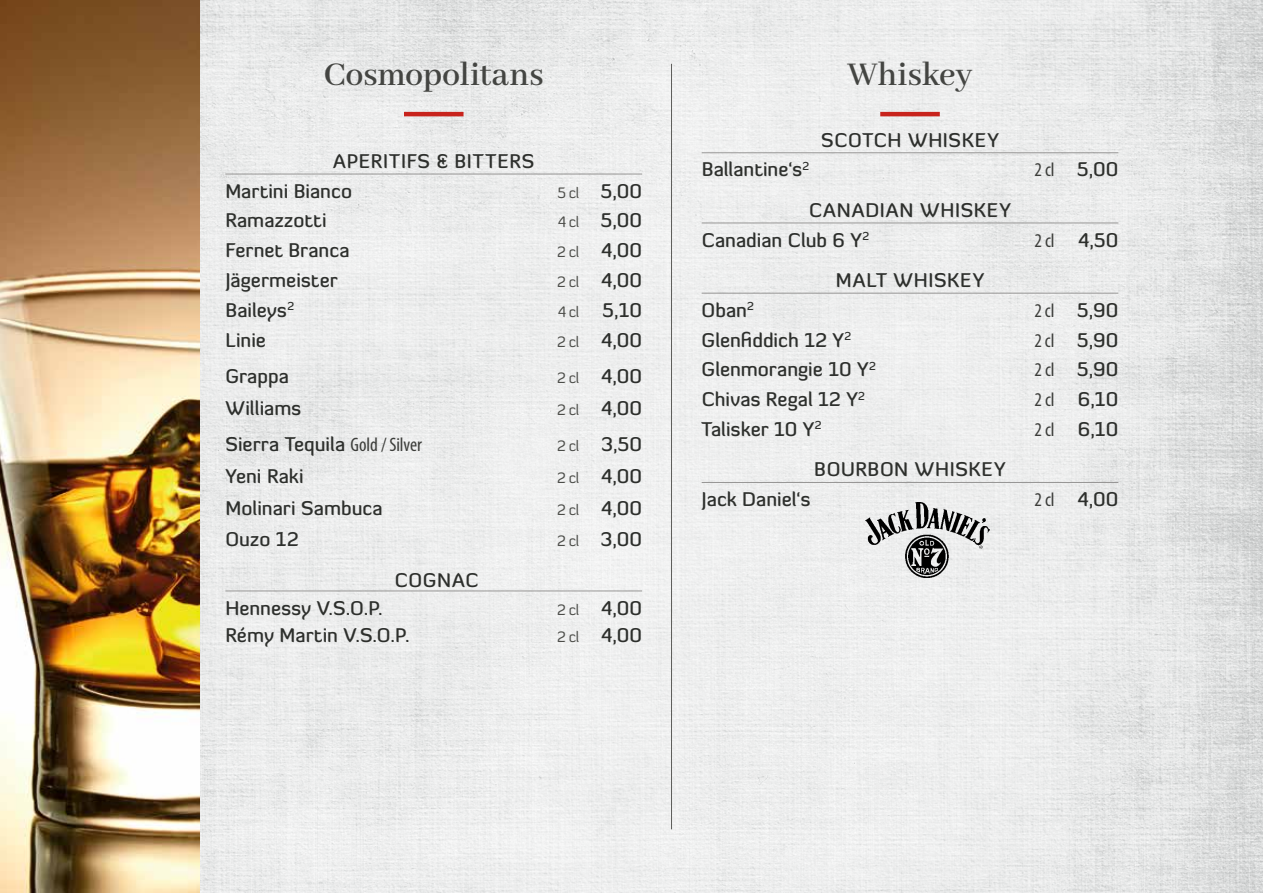
<style>
.page{position:relative;width:1263px;height:893px;background:#fff}
.page>*{position:absolute;margin:0;border:0;box-sizing:border-box;transform-origin:0 0}
.t1{font:600 36px "Abhaya Libre";letter-spacing:-.005em;color:#444542}
.t2{font:500 19.5px "Diavlo";letter-spacing:.005em;color:#2d2f2c}
.t3{font:500 19.5px/29.8px "Diavlo";letter-spacing:.025em;color:#2d2f2c}
.t4{font:500 19.5px "Diavlo";letter-spacing:.03em;color:#2d2f2c}
.t5{font:500 19.5px "Diavlo";letter-spacing:.045em;color:#2d2f2c}
.s1{font-weight:400;font-size:15px;color:#4c4d49}
.s2{font-family:"Myriad Pro";font-weight:400;font-stretch:condensed;color:#3c3d3a}
</style>
<div class="page">
<img style="left:200px;top:0;width:1063px;height:893px">
<hr style="left:404px;top:112px;width:59px;height:4px;background:#c8231c">
<hr style="left:225px;top:174px;width:417px;height:1px;background:#979695">
<hr style="left:225px;top:591px;width:417px;height:1px;background:#979695">
<img style="left:0;top:0;width:200px;height:893px">
<hr style="left:671px;top:64px;width:1px;height:765px;background:#5d5d5a">
<hr style="left:880px;top:112px;width:60px;height:4px;background:#c8231c">
<hr style="left:702px;top:152px;width:416px;height:1px;background:#979695">
<hr style="left:702px;top:223px;width:416px;height:1px;background:#979695">
<hr style="left:702px;top:293px;width:416px;height:1px;background:#979695">
<hr style="left:702px;top:482px;width:416px;height:1px;background:#979695">
<img style="left:866px;top:502px;width:123px;height:75px">
<h1 class="t1" style="left:324px;top:55px;width:222px">Cosmopolitans</h1>
<p class="t3" style="left:225px;top:146px;width:310px;text-indent:108px">APERITIFS &amp; BITTERS<br>Martini Bianco</p>
<p class="t2" style="left:557px;top:178px;width:86px"><span class="s1">5 cl</span> 5,00</p>
<p class="t2" style="left:225px;top:208px;width:103px">Ramazzotti</p>
<p class="t2" style="left:558px;top:208px;width:86px"><span class="s1">4 cl</span> 5,00</p>
<p class="t2" style="left:225px;top:238px;width:126px">Fernet Branca</p>
<p class="t2" style="left:557px;top:238px;width:86px"><span class="s1">2 cl</span> 4,00</p>
<p class="t2" style="left:225px;top:268px;width:114px">Jägermeister</p>
<p class="t2" style="left:557px;top:268px;width:86px"><span class="s1">2 cl</span> 4,00</p>
<p class="t2" style="left:225px;top:298px;width:70px">Baileys<sup>2</sup></p>
<p class="t2" style="left:558px;top:298px;width:86px"><span class="s1">4 cl</span> 5,10</p>
<p class="t2" style="left:225px;top:327px;width:42px">Linie</p>
<p class="t2" style="left:557px;top:327px;width:86px"><span class="s1">2 cl</span> 4,00</p>
<p class="t2" style="left:225px;top:363px;width:65px">Grappa</p>
<p class="t2" style="left:557px;top:363px;width:86px"><span class="s1">2 cl</span> 4,00</p>
<p class="t2" style="left:225px;top:395px;width:77px">Williams</p>
<p class="t2" style="left:557px;top:395px;width:86px"><span class="s1">2 cl</span> 4,00</p>
<p class="t2" style="left:225px;top:432px;width:198px">Sierra Tequila <span class="s2">Gold / Silver</span></p>
<p class="t2" style="left:557px;top:432px;width:86px"><span class="s1">2 cl</span> 3,50</p>
<p class="t2" style="left:225px;top:463px;width:80px">Yeni Raki</p>
<p class="t2" style="left:557px;top:463px;width:86px"><span class="s1">2 cl</span> 4,00</p>
<p class="t2" style="left:225px;top:495px;width:159px">Molinari Sambuca</p>
<p class="t2" style="left:557px;top:495px;width:86px"><span class="s1">2 cl</span> 4,00</p>
<p class="t2" style="left:225px;top:527px;width:75px">Ouzo 12</p>
<p class="t2" style="left:557px;top:527px;width:86px"><span class="s1">2 cl</span> 3,00</p>
<p class="t2" style="left:395px;top:568px;width:85px">COGNAC</p>
<p class="t2" style="left:225px;top:595px;width:159px">Hennessy V.S.O.P.</p>
<p class="t2" style="left:557px;top:595px;width:86px"><span class="s1">2 cl</span> 4,00</p>
<p class="t2" style="left:225px;top:623px;width:186px">Rémy Martin V.S.O.P.</p>
<p class="t2" style="left:557px;top:623px;width:86px"><span class="s1">2 cl</span> 4,00</p>
<h1 class="t1" style="left:848px;top:55px;width:126px">Whiskey</h1>
<p class="t4" style="left:821px;top:127px;width:179px">SCOTCH WHISKEY</p>
<p class="t2" style="left:702px;top:157px;width:109px">Ballantine‘s<sup>2</sup></p>
<p class="t2" style="left:1034px;top:157px;width:85px"><span class="s2">2 cl</span> 5,00</p>
<p class="t3" style="left:702px;top:195px;width:311px;text-indent:107px">CANADIAN WHISKEY<br>Canadian Club 6 Y<sup>2</sup></p>
<p class="t2" style="left:1034px;top:227px;width:85px"><span class="s2">2 cl</span> 4,50</p>
<p class="t5" style="left:836px;top:268px;width:150px">MALT WHISKEY</p>
<p class="t2" style="left:702px;top:298px;width:54px">Oban<sup>2</sup></p>
<p class="t2" style="left:1034px;top:298px;width:85px"><span class="s2">2 cl</span> 5,90</p>
<p class="t2" style="left:702px;top:327px;width:151px">Glenfiddich 12 Y<sup>2</sup></p>
<p class="t2" style="left:1034px;top:327px;width:85px"><span class="s2">2 cl</span> 5,90</p>
<p class="t2" style="left:702px;top:357px;width:176px">Glenmorangie 10 Y<sup>2</sup></p>
<p class="t2" style="left:1034px;top:357px;width:85px"><span class="s2">2 cl</span> 5,90</p>
<p class="t2" style="left:702px;top:387px;width:165px">Chivas Regal 12 Y<sup>2</sup></p>
<p class="t2" style="left:1034px;top:387px;width:85px"><span class="s2">2 cl</span> 6,10</p>
<p class="t2" style="left:702px;top:417px;width:121px">Talisker 10 Y<sup>2</sup></p>
<p class="t2" style="left:1034px;top:417px;width:85px"><span class="s2">2 cl</span> 6,10</p>
<p class="t4" style="left:814px;top:457px;width:193px">BOURBON WHISKEY</p>
<p class="t2" style="left:702px;top:487px;width:110px">Jack Daniel‘s</p>
<p class="t2" style="left:1034px;top:487px;width:85px"><span class="s2">2 cl</span> 4,00</p>
</div>
